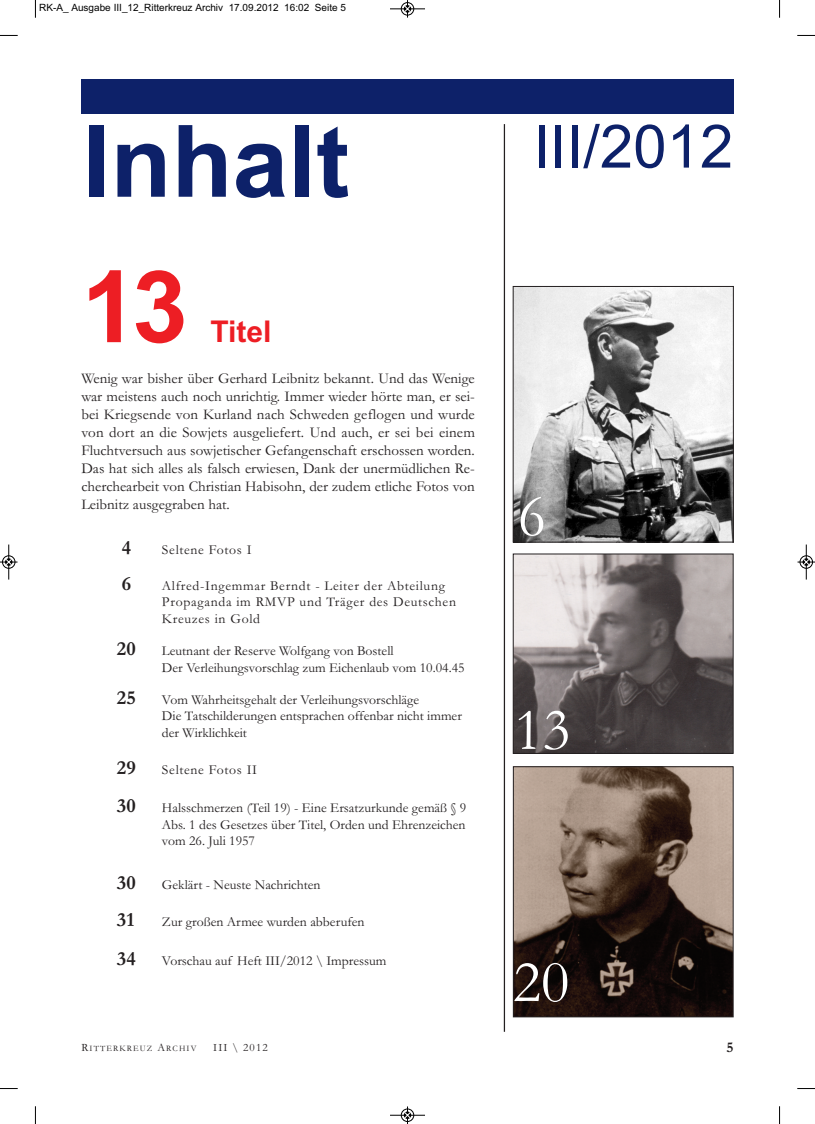
<style>
.page{position:relative;width:815px;height:1124px;background:#fff}
.page>*{position:absolute;margin:0;border:0;box-sizing:border-box;transform-origin:0 0}
.t1{font:700 100px "Arial";color:#0d2169}
.t2{font:700 100px "Arial";color:#ed1e24}
.t3{font:60px "Arial";color:#0d2169}
.t4{font:60px "Garamond";color:#fff}
.t5{font:700 30px "Arial";color:#ed1e24}
.t6{font:700 20px "Garamond";color:#231f20}
.t7{font:15px/18px "Garamond";color:#231f20;text-align:justify}
.t8{font:700 15px "Garamond";color:#231f20}
.t9{font:13.75px/16.2px "Garamond";color:#231f20}
.t10{font:13.75px/16.2px "Garamond";letter-spacing:.05em;color:#231f20}
.t11{font:11.25px "Garamond";letter-spacing:.1em;color:#231f20}
.t12{font:10px "Arial";color:#000}
.t13{font:8.5px "Garamond";letter-spacing:.135em;color:#231f20}
.s1{font-size:11.25px}
</style>
<div class="page">
<hr style="left:504px;top:124px;width:1px;height:907px;background:#231f20">
<div style="left:81px;top:79px;width:652px;height:35px;background:#0d2169"></div>
<img style="left:515px;top:555px;width:216px;height:196px">
<div style="left:513px;top:553px;width:220px;height:200px;border:1px solid #231f20"></div>
<img style="left:515px;top:768px;width:216px;height:247px">
<div style="left:513px;top:766px;width:220px;height:251px;border:1px solid #231f20"></div>
<img style="left:515px;top:288px;width:216px;height:252px">
<div style="left:513px;top:286px;width:220px;height:256px;border:1px solid #231f20"></div>
<svg style="left:35px;top:0;width:1px;height:18px"></svg>
<svg style="left:0;top:35px;width:18px;height:1px"></svg>
<svg style="left:779px;top:0;width:1px;height:18px"></svg>
<svg style="left:797px;top:35px;width:18px;height:1px"></svg>
<svg style="left:35px;top:1106px;width:1px;height:17px"></svg>
<svg style="left:0;top:1088px;width:18px;height:1px"></svg>
<svg style="left:779px;top:1106px;width:1px;height:17px"></svg>
<svg style="left:797px;top:1088px;width:18px;height:1px"></svg>
<div style="left:401px;top:2px;width:13px;height:14px;border:1px solid #fff;border-radius:50%"></div>
<hr style="left:390px;top:9px;width:35px;height:1px;background:#000">
<div style="left:401px;top:2px;width:13px;height:13px;border:1px solid #000;border-radius:50%"></div>
<svg style="left:404px;top:0;width:7px;height:18px"></svg>
<hr style="left:390px;top:1114px;width:35px;height:1px;background:#000">
<div style="left:401px;top:1108px;width:13px;height:13px;border:1px solid #000;border-radius:50%"></div>
<svg style="left:404px;top:1106px;width:7px;height:17px"></svg>
<hr style="left:9px;top:544px;width:1px;height:35px;background:#000">
<div style="left:2px;top:555px;width:13px;height:13px;border:1px solid #000;border-radius:50%"></div>
<svg style="left:0;top:558px;width:18px;height:7px"></svg>
<hr style="left:806px;top:544px;width:1px;height:35px;background:#000">
<div style="left:800px;top:555px;width:13px;height:13px;border:1px solid #000;border-radius:50%"></div>
<svg style="left:798px;top:558px;width:17px;height:7px"></svg>
<p class="t12" style="left:39px;top:2px;width:308px">RK-A_ Ausgabe III_12_Ritterkreuz Archiv 17.09.2012 16:02 Seite 5</p>
<h1 class="t1" style="left:83px;top:104px;width:268px">Inhalt</h1>
<h2 class="t3" style="left:533px;top:112px;width:202px">III/2012</h2>
<h1 class="t2" style="left:81px;top:249px;width:108px">13</h1>
<h3 class="t5" style="left:211px;top:314px;width:63px">Titel</h3>
<p class="t7" style="left:81px;top:369px;width:395px">Wenig war bisher über Gerhard Leibnitz bekannt. Und das Wenige war meistens auch noch unrichtig. Immer wieder hörte man, er sei&shy;bei Kriegsende von Kurland nach Schweden geflogen und wurde von dort an die Sowjets ausgeliefert. Und auch, er sei bei einem Fluchtversuch aus sowjetischer Gefangenschaft erschossen worden.<br>Das hat sich alles als falsch erwiesen, Dank der unermüdlichen Re&shy;cherchearbeit von Christian Habisohn, der zudem etliche Fotos von Leibnitz ausgegraben hat.</p>
<h3 class="t6" style="left:122px;top:535px;width:11px">4</h3>
<p class="t10" style="left:162px;top:541px;width:91px">Seltene Fotos I</p>
<h3 class="t6" style="left:122px;top:571px;width:11px">6</h3>
<p class="t10" style="left:162px;top:577px;width:296px">Alfred-Ingemmar Berndt - Leiter der Abteilung<br>Propaganda im RMVP und Träger des Deutschen<br>Kreuzes in Gold</p>
<h3 class="t6" style="left:117px;top:636px;width:20px">20</h3>
<p class="t9" style="left:162px;top:642px;width:304px">Leutnant der Reserve Wolfgang von Bostell<br>Der Verleihungsvorschlag zum Eichenlaub vom 10.04.45</p>
<h3 class="t6" style="left:117px;top:685px;width:20px">25</h3>
<p class="t9" style="left:162px;top:691px;width:301px">Vom Wahrheitsgehalt der Verleihungsvorschläge<br>Die Tatschilderungen entsprachen offenbar nicht immer der Wirklichkeit</p>
<h3 class="t6" style="left:117px;top:754px;width:20px">29</h3>
<p class="t10" style="left:162px;top:760px;width:97px">Seltene Fotos II</p>
<h3 class="t6" style="left:117px;top:793px;width:20px">30</h3>
<p class="t9" style="left:162px;top:799px;width:306px;text-align:justify">Halsschmerzen (Teil 19) - Eine Ersatzurkunde gemäß § 9<br>Abs. 1 des Gesetzes über Titel, Orden und Ehrenzeichen vom 26. Juli 1957</p>
<h3 class="t6" style="left:117px;top:870px;width:20px">30</h3>
<p class="t9" style="left:162px;top:876px;width:160px">Geklärt - Neuste Nachrichten</p>
<h3 class="t6" style="left:117px;top:907px;width:19px">31</h3>
<p class="t9" style="left:162px;top:913px;width:204px">Zur großen Armee wurden abberufen</p>
<h3 class="t6" style="left:117px;top:946px;width:20px">34</h3>
<p class="t9" style="left:162px;top:952px;width:226px">Vorschau auf Heft III/2012 \ Impressum</p>
<h2 class="t4" style="left:518px;top:479px;width:30px">6</h2>
<h2 class="t4" style="left:514px;top:693px;width:58px">13</h2>
<h2 class="t4" style="left:513px;top:945px;width:58px">20</h2>
<p class="t13" style="left:81px;top:1043px;width:116px"><span class="s1">R</span>ITTERKREUZ <span class="s1">A</span>RCHIV</p>
<p class="t11" style="left:213px;top:1040px;width:56px">III \ 2012</p>
<p class="t8" style="left:726px;top:1038px;width:9px">5</p>
</div>
